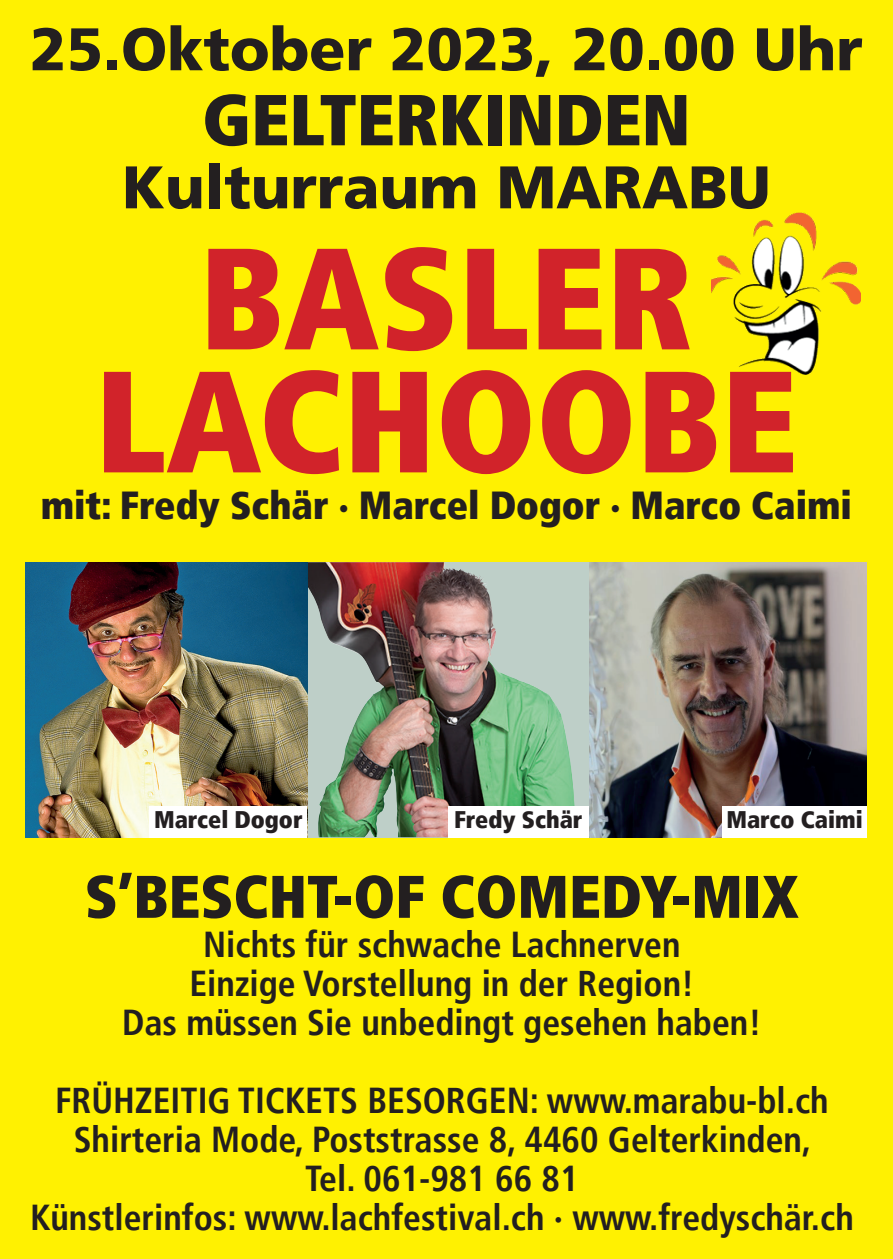
<style>
.page{position:relative;width:893px;height:1259px;background:#fff101}
.page>*{position:absolute;margin:0;border:0;box-sizing:border-box;transform-origin:0 0}
.t1{font:900 condensed 144px/123px "Frutiger LT";color:#d1232a;text-align:center}
.t2{font:900 condensed 72px "Frutiger LT";color:#231f20}
.t3{font:900 60px "Frutiger LT";color:#231f20}
.t4{font:900 condensed 60px "Frutiger LT";color:#231f20}
.t5{font:900 condensed 39px "Frutiger LT";color:#231f20}
.t6{font:700 condensed 36px/39px "Frutiger LT";color:#231f20;text-align:center}
.t7{font:900 condensed 24px "Frutiger LT";color:#231f20}
.s1{font-style:inherit}
</style>
<div class="page">
<img style="left:589px;top:563px;width:278px;height:274px">
<img style="left:398px;top:562px;width:191px;height:275px">
<img style="left:307px;top:562px;width:91px;height:275px">
<img style="left:26px;top:562px;width:281px;height:275px">
<div style="left:149px;top:806px;width:158px;height:31px;background:#fff"></div>
<div style="left:722px;top:806px;width:145px;height:31px;background:#fff"></div>
<div style="left:448px;top:806px;width:141px;height:31px;background:#fff"></div>
<img style="left:712px;top:212px;width:149px;height:162px">
<h3 class="t3" style="left:30px;top:13px;width:834px">25.Oktober 2023, 20.00 Uhr</h3>
<h2 class="t2" style="left:202px;top:76px;width:490px">GELTERKINDEN</h2>
<h3 class="t3" style="left:122px;top:151px;width:650px">Kulturraum MARABU</h3>
<h1 class="t1" style="left:95px;top:237px;width:704px">BASLER<br>LACHOOBE</h1>
<p class="t5" style="left:41px;top:482px;width:813px">mit: Fredy Schär <span class="s1">·</span> Marcel Dogor <span class="s1">·</span> Marco Caimi</p>
<p class="t7" style="left:154px;top:805px;width:150px">Marcel Dogor</p>
<p class="t7" style="left:454px;top:805px;width:130px">Fredy Schär</p>
<p class="t7" style="left:726px;top:805px;width:138px">Marco Caimi</p>
<h3 class="t4" style="left:85px;top:860px;width:716px">S’BESCHT-OF COMEDY-MIX</h3>
<p class="t6" style="left:122px;top:925px;width:641px">Nichts für schwache Lachnerven<br>Einzige Vorstellung in der Region!<br>Das müssen Sie unbedingt gesehen haben!</p>
<p class="t6" style="left:30px;top:1081px;width:825px">FRÜHZEITIG TICKETS BESORGEN: www.marabu-bl.ch Shirteria Mode, Poststrasse 8, 4460 Gelterkinden,<br>Tel. 061-981 66 81<br>Künstlerinfos: www.lachfestival.ch · www.fredyschär.ch</p>
</div>
